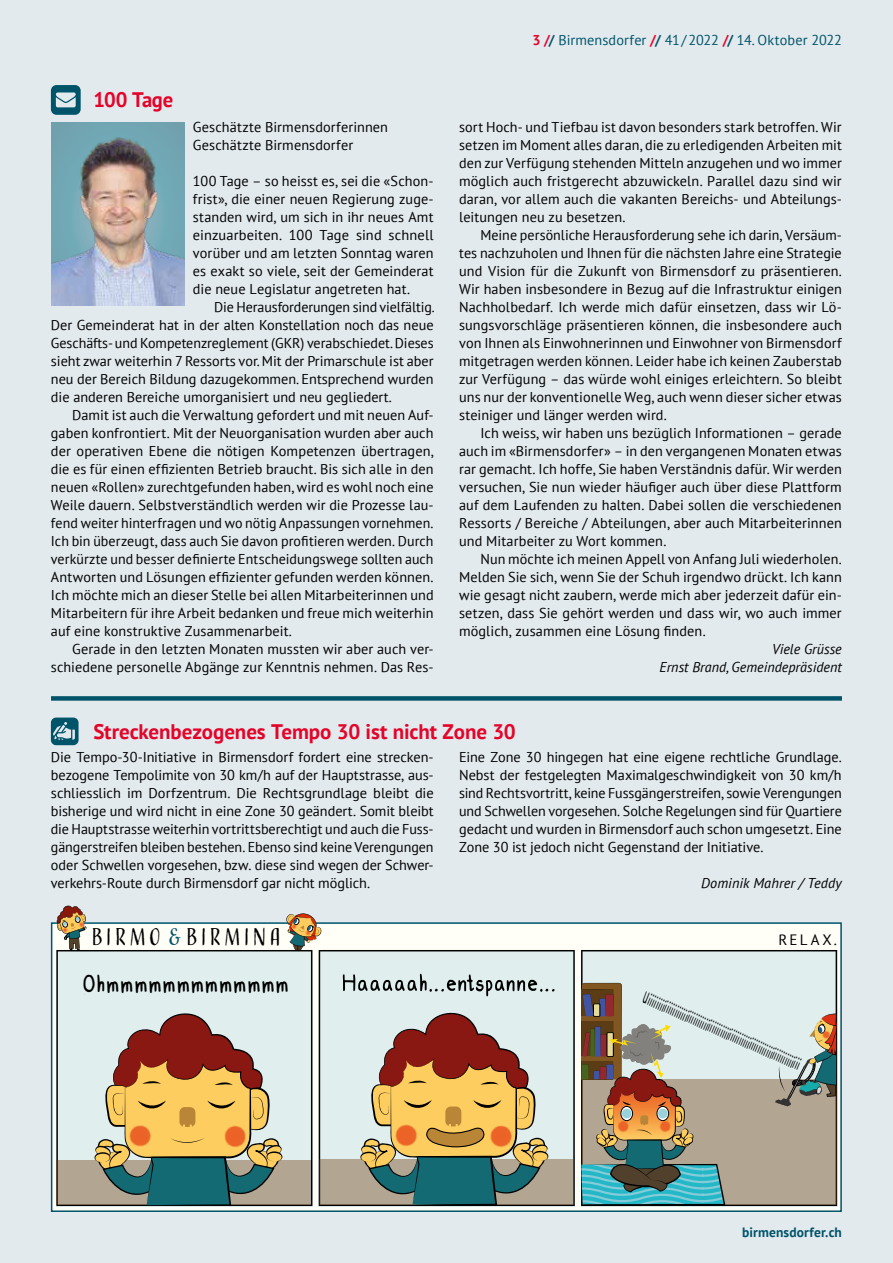
<style>
.page{position:relative;width:893px;height:1263px;background:#e2eaee}
.page>*{position:absolute;margin:0;border:0;box-sizing:border-box;transform-origin:0 0}
.t1{font:28.2px "Lindafont";color:#000}
.t2{font:22.5px "Adorn Condensed Sans";letter-spacing:.14em;color:#000}
.t3{font:700 21px "PT Sans";letter-spacing:-.005em;color:#e40429}
.t4{font:19.95px "Lindafont";color:#000;scale:.55 1}
.t5{font:15px "PT Sans";letter-spacing:.18em;color:#000}
.t6{font:14.25px/18px "PT Sans";letter-spacing:.005em;color:#000;text-align:justify}
.t7{font:italic 14.25px/18px "PT Sans";color:#000;text-align:right}
.t8{font:14.25px "PT Sans";letter-spacing:.005em;color:#00546a}
.t9{font:700 13.5px "PT Sans";letter-spacing:.01em;color:#00546a}
.s1{font-weight:700;color:#e40429}
.s2{font-weight:700}
.s3{color:#00546a}
</style>
<div class="page">
<div style="left:51px;top:696px;width:791px;height:5px;background:#00546a"></div>
<div style="left:51px;top:922px;width:791px;height:290px;background:#fffef7;border:2px solid #00546a"></div>
<svg style="left:56px;top:905px;width:30px;height:45px"></svg>
<img style="left:73px;top:916px;width:17px;height:17px">
<img style="left:56px;top:921px;width:18px;height:18px">
<svg style="left:287px;top:913px;width:36px;height:38px"></svg>
<img style="left:299px;top:923px;width:18px;height:19px">
<img style="left:284px;top:917px;width:19px;height:19px">
<svg style="left:56px;top:950px;width:256px;height:256px;background:#d4e3e2"></svg>
<div style="left:319px;top:950px;width:256px;height:256px;background:#e0efee"></div>
<svg style="left:581px;top:950px;width:256px;height:256px;background:#d1dfde"></svg>
<div style="left:57px;top:1160px;width:254px;height:45px;background:#b2a693"></div>
<div style="left:319px;top:1159px;width:254px;height:46px;background:#b2a693"></div>
<div style="left:582px;top:1079px;width:254px;height:126px;background:#b2a693"></div>
<img style="left:77px;top:1072px;width:15px;height:88px">
<img style="left:285px;top:1073px;width:13px;height:87px">
<svg style="left:92px;top:1007px;width:193px;height:199px;background:#b09d7a"></svg>
<img style="left:342px;top:1071px;width:15px;height:88px">
<img style="left:551px;top:1072px;width:13px;height:87px">
<svg style="left:357px;top:1007px;width:194px;height:199px;background:#ae9b79"></svg>
<img style="left:565px;top:1067px;width:10px;height:117px">
<svg style="left:581px;top:983px;width:144px;height:222px"></svg>
<div style="left:769px;top:978px;width:68px;height:101px;background:#e0efee"></div>
<svg style="left:343px;top:974px;width:212px;height:22px;background:#b4c0bf"></svg>
<svg style="left:775px;top:1013px;width:62px;height:93px"></svg>
<svg style="left:51px;top:85px;width:30px;height:30px"></svg>
<svg style="left:51px;top:717px;width:28px;height:28px"></svg>
<img style="left:51px;top:122px;width:133px;height:184px">
<h3 class="t3" style="left:93px;top:85px;width:81px">100 Tage</h3>
<p class="t6" style="left:193px;top:117px;width:197px">Geschätzte Birmensdorferinnen<br>Geschätzte Birmensdorfer</p>
<p class="t6" style="left:193px;top:171px;width:242px">100 Tage – so heisst es, sei die «Schon&shy;frist», die einer neuen Regierung zuge&shy;standen wird, um sich in ihr neues Amt einzuarbeiten. 100 Tage sind schnell vorüber und am letzten Sonntag waren es exakt so viele, seit der Gemeinderat die neue Legislatur angetreten hat.</p>
<p class="t6" style="left:51px;top:297px;width:385px;text-indent:163px">Die Herausforderungen sind vielfältig.<br>Der Gemeinderat hat in der alten Konstellation noch das neue Geschäfts- und Kompetenzreglement (GKR) verabschiedet. Dieses sieht zwar weiterhin 7 Ressorts vor. Mit der Primarschule ist aber neu der Bereich Bildung dazugekommen. Entsprechend wurden die anderen Bereiche umorganisiert und neu gegliedert.</p>
<p class="t6" style="left:51px;top:405px;width:384px;text-indent:21px">Damit ist auch die Verwaltung gefordert und mit neuen Auf&shy;gaben konfrontiert. Mit der Neuorganisation wurden aber auch der operativen Ebene die nötigen Kompetenzen übertragen, die es für einen effizienten Betrieb braucht. Bis sich alle in den neuen «Rollen» zurechtgefunden haben, wird es wohl noch eine Weile dauern. Selbstverständlich werden wir die Prozesse lau&shy;fend weiter hinterfragen und wo nötig Anpassungen vornehmen.<br>Ich bin überzeugt, dass auch Sie davon profitieren werden. Durch verkürzte und besser definierte Entscheidungswege sollten auch Antworten und Lösungen effizienter gefunden werden können.<br>Ich möchte mich an dieser Stelle bei allen Mitarbeiterinnen und Mitarbeitern für ihre Arbeit bedanken und freue mich weiterhin auf eine konstruktive Zusammenarbeit.</p>
<p class="t6" style="left:51px;top:639px;width:384px;text-align:right">Gerade in den letzten Monaten mussten wir aber auch ver&shy;schiedene personelle Abgänge zur Kenntnis nehmen. Das Res-</p>
<p class="t8" style="left:532px;top:31px;width:311px"><span class="s1">3 /</span><span class="s2">/</span> Birmensdorfer <span class="s1">/</span><span class="s2">/</span> 41/2022 <span class="s1">/</span><span class="s2">/</span> 14. Oktober 2022</p>
<p class="t6" style="left:459px;top:117px;width:384px">sort Hoch- und Tiefbau ist davon besonders stark betroffen. Wir setzen im Moment alles daran, die zu erledigenden Arbeiten mit den zur Verfügung stehenden Mitteln anzugehen und wo immer möglich auch fristgerecht abzuwickeln. Parallel dazu sind wir daran, vor allem auch die vakanten Bereichs- und Abteilungs&shy;leitungen neu zu besetzen.</p>
<p class="t6" style="left:459px;top:225px;width:384px;text-indent:21px">Meine persönliche Herausforderung sehe ich darin, Versäum&shy;tes nachzuholen und Ihnen für die nächsten Jahre eine Strategie und Vision für die Zukunft von Birmensdorf zu präsentieren.<br>Wir haben insbesondere in Bezug auf die Infrastruktur einigen Nachholbedarf. Ich werde mich dafür einsetzen, dass wir Lö&shy;sungsvorschläge präsentieren können, die insbesondere auch von Ihnen als Einwohnerinnen und Einwohner von Birmensdorf mitgetragen werden können. Leider habe ich keinen Zauberstab zur Verfügung – das würde wohl einiges erleichtern. So bleibt uns nur der konventionelle Weg, auch wenn dieser sicher etwas steiniger und länger werden wird.</p>
<p class="t6" style="left:459px;top:423px;width:384px;text-indent:21px">Ich weiss, wir haben uns bezüglich Informationen – gerade auch im «Birmensdorfer» – in den vergangenen Monaten etwas rar gemacht. Ich hoffe, Sie haben Verständnis dafür. Wir werden versuchen, Sie nun wieder häufiger auch über diese Plattform auf dem Laufenden zu halten. Dabei sollen die verschiedenen Ressorts / Bereiche / Abteilungen, aber auch Mitarbeiterinnen und Mitarbeiter zu Wort kommen.</p>
<p class="t6" style="left:459px;top:549px;width:384px;text-indent:21px">Nun möchte ich meinen Appell von Anfang Juli wiederholen.<br>Melden Sie sich, wenn Sie der Schuh irgendwo drückt. Ich kann wie gesagt nicht zaubern, werde mich aber jederzeit dafür ein&shy;setzen, dass Sie gehört werden und dass wir, wo auch immer möglich, zusammen eine Lösung finden.</p>
<p class="t7" style="left:659px;top:639px;width:184px">Viele Grüsse<br>Ernst Brand, Gemeindepräsident</p>
<h3 class="t3" style="left:93px;top:717px;width:424px">Streckenbezogenes Tempo 30 ist nicht Zone 30</h3>
<p class="t6" style="left:51px;top:747px;width:384px">Die Tempo-30-Initiative in Birmensdorf fordert eine strecken&shy;bezogene Tempolimite von 30 km/h auf der Hauptstrasse, aus&shy;schliesslich im Dorfzentrum. Die Rechtsgrundlage bleibt die bisherige und wird nicht in eine Zone 30 geändert. Somit bleibt die Hauptstrasse weiterhin vortrittsberechtigt und auch die Fuss&shy;gängerstreifen bleiben bestehen. Ebenso sind keine Verengungen oder Schwellen vorgesehen, bzw. diese sind wegen der Schwer&shy;verkehrs-Route durch Birmensdorf gar nicht möglich.</p>
<p class="t6" style="left:459px;top:747px;width:384px">Eine Zone 30 hingegen hat eine eigene rechtliche Grundlage.<br>Nebst der festgelegten Maximalgeschwindigkeit von 30 km/h sind Rechtsvortritt, keine Fussgängerstreifen, sowie Verengungen und Schwellen vorgesehen. Solche Regelungen sind für Quartiere gedacht und wurden in Birmensdorf auch schon umgesetzt. Eine Zone 30 ist jedoch nicht Gegenstand der Initiative.</p>
<p class="t7" style="left:701px;top:873px;width:142px">Dominik Mahrer / Teddy</p>
<h2 class="t2" style="left:91px;top:923px;width:191px">BIRMO <span class="s3">&amp;</span> BIRMINA</h2>
<h1 class="t1" style="left:82px;top:972px;width:209px">Ohmmmmmmmmmmmmm</h1>
<p class="t5" style="left:778px;top:930px;width:60px">RELAX.</p>
<h3 class="t4" style="left:647px;top:989px;width:312px;rotate:24deg">Uiiiiiiiiiiiiiiiiiiiiiiiiiiiiiiiiiiiiiiiiiiiiiiiiiiiiiiiiiiiiiiiiiiiiiiiii</h3>
<p class="t9" style="left:742px;top:1224px;width:101px">birmensdorfer.ch</p>
</div>
